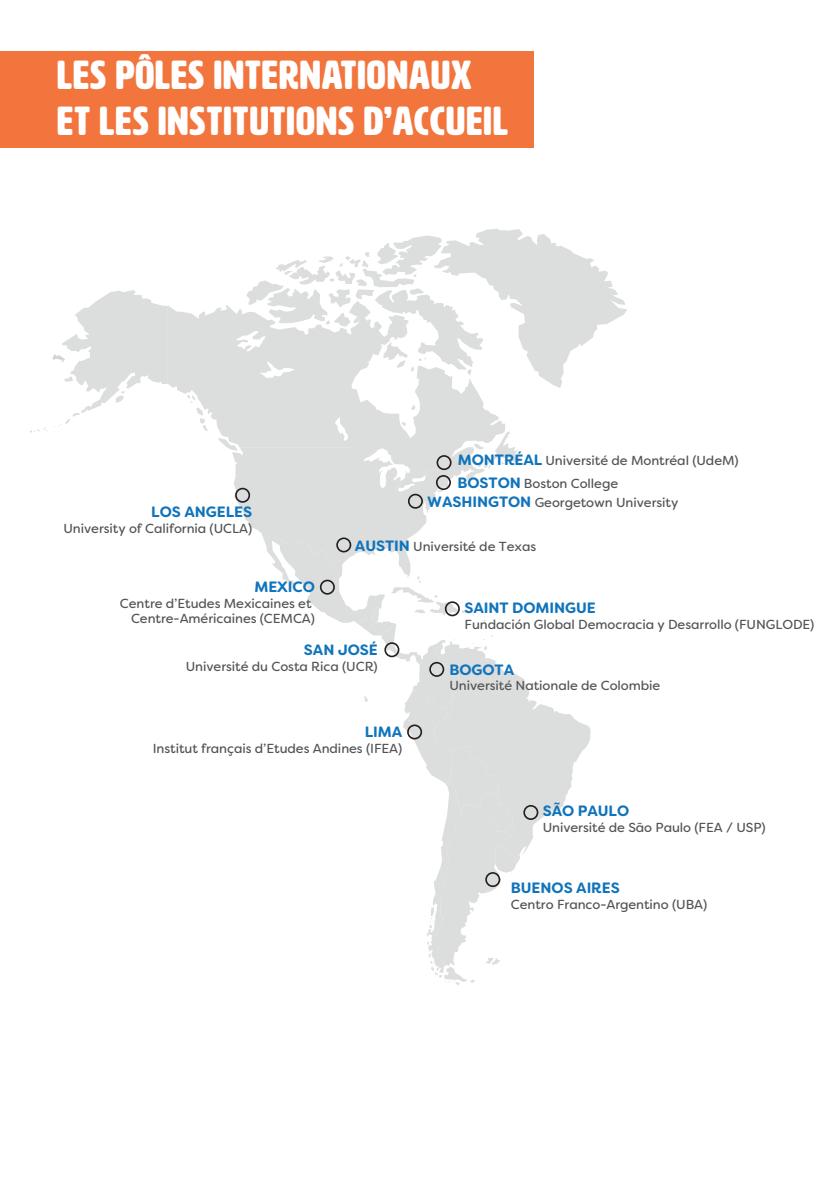
<style>
.page{position:relative;width:840px;height:1191px;background:#fff}
.page>*{position:absolute;margin:0;border:0;box-sizing:border-box;transform-origin:0 0}
.Style_de_paragraphe{font:40px/46px "HWT Artz";letter-spacing:.03em;color:#fff}
.t1{font:700 15px "Filson Soft";letter-spacing:-.005em;color:#1074bc}
.t2{font:13px/23.4px "Filson Soft";letter-spacing:-.005em;color:#525456}
.s1{font-weight:700;font-size:15px;color:#1074bc}
</style>
<div class="page">
<div style="left:0;top:51px;width:533px;height:96px;background:#f3753e"></div>
<hr style="left:839px;top:51px;width:1px;height:46px;background:#f3753e">
<svg style="left:167px;top:305px;width:338px;height:126px;fill:#dcdddd"></svg>
<svg style="left:401px;top:422px;width:5px;height:3px"></svg>
<svg style="left:411px;top:405px;width:4px;height:5px"></svg>
<svg style="left:187px;top:394px;width:21px;height:37px"></svg>
<svg style="left:246px;top:228px;width:381px;height:160px"></svg>
<svg style="left:218px;top:431px;width:372px;height:554px"></svg>
<svg style="left:30px;top:290px;width:137px;height:143px"></svg>
<div style="left:235px;top:488px;width:15px;height:15px;border:2px solid #231f20;border-radius:50%"></div>
<div style="left:436px;top:455px;width:15px;height:15px;border:2px solid #231f20;border-radius:50%"></div>
<div style="left:435px;top:475px;width:15px;height:15px;border:2px solid #231f20;border-radius:50%"></div>
<div style="left:407px;top:494px;width:15px;height:15px;border:2px solid #231f20;border-radius:50%"></div>
<div style="left:336px;top:537px;width:15px;height:15px;border:2px solid #231f20;border-radius:50%"></div>
<div style="left:320px;top:579px;width:15px;height:15px;border:2px solid #231f20;border-radius:50%"></div>
<div style="left:444px;top:601px;width:15px;height:15px;border:2px solid #231f20;border-radius:50%"></div>
<div style="left:384px;top:642px;width:15px;height:15px;border:2px solid #231f20;border-radius:50%"></div>
<div style="left:407px;top:724px;width:15px;height:15px;border:2px solid #231f20;border-radius:50%"></div>
<div style="left:523px;top:805px;width:15px;height:15px;border:2px solid #231f20;border-radius:50%"></div>
<div style="left:485px;top:872px;width:15px;height:15px;border:2px solid #231f20;border-radius:50%"></div>
<div style="left:429px;top:662px;width:15px;height:15px;border:2px solid #231f20;border-radius:50%"></div>
<p class="Style_de_paragraphe" style="left:57px;top:52px;width:452px">LES PÔLES INTERNATIONAUX<br>ET LES INSTITUTIONS D’ACCUEIL</p>
<p class="t1" style="left:151px;top:502px;width:102px">LOS ANGELES</p>
<p class="t2" style="left:63px;top:516px;width:190px">University of California (UCLA)</p>
<p class="t2" style="left:457px;top:448px;width:282px"><span class="s1">MONTRÉAL</span> Université de Montréal (UdeM)<br><span class="s1">BOSTON</span> Boston College</p>
<p class="t2" style="left:427px;top:490px;width:252px"><span class="s1">WASHINGTON</span> Georgetown University</p>
<p class="t2" style="left:355px;top:534px;width:183px"><span class="s1">AUSTIN</span> Université de Texas</p>
<p class="t1" style="left:254px;top:577px;width:62px">MEXICO</p>
<p class="t2" style="left:120px;top:595px;width:196px;line-height:15.8px;text-align:right">Centre d’Etudes Mexicaines et<br>Centre-Américaines (CEMCA)</p>
<p class="t1" style="left:464px;top:598px;width:133px">SAINT DOMINGUE</p>
<p class="t2" style="left:464px;top:613px;width:351px">Fundación Global Democracia y Desarrollo (FUNGLODE)</p>
<p class="t1" style="left:449px;top:659px;width:66px">BOGOTA</p>
<p class="t2" style="left:449px;top:674px;width:212px">Université Nationale de Colombie</p>
<p class="t1" style="left:304px;top:640px;width:75px">SAN JOSÉ</p>
<p class="t2" style="left:186px;top:655px;width:193px">Université du Costa Rica (UCR)</p>
<p class="t1" style="left:364px;top:722px;width:39px">LIMA</p>
<p class="t2" style="left:153px;top:736px;width:251px">Institut français d’Etudes Andines (IFEA)</p>
<p class="t1" style="left:542px;top:801px;width:88px">SÃO PAULO</p>
<p class="t2" style="left:542px;top:816px;width:224px">Université de São Paulo (FEA / USP)</p>
<p class="t1" style="left:510px;top:878px;width:110px">BUENOS AIRES</p>
<p class="t2" style="left:510px;top:892px;width:198px">Centro Franco-Argentino (UBA)</p>
</div>
